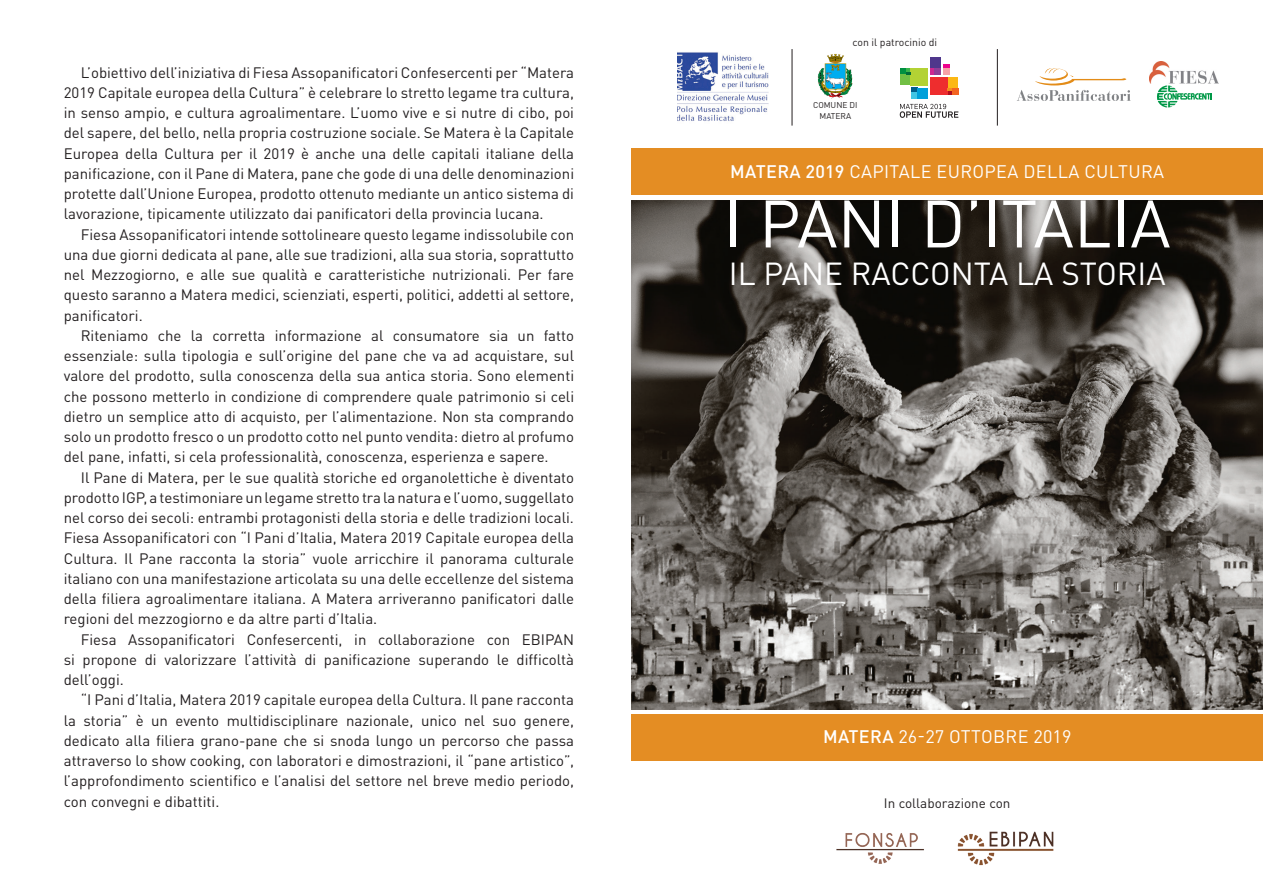
<style>
.page{position:relative;width:1263px;height:893px;background:#fff}
.page>*{position:absolute;margin:0;border:0;box-sizing:border-box;transform-origin:0 0}
.t1{font:66px "DIN Pro";color:#fff}
.t2{font:31.5px "DIN Pro";color:#fff}
.t3{font:18px "DIN Pro";letter-spacing:.02em;color:#fff}
.t4{font:15px/20.2px "DIN Pro";color:#231f20;text-align:justify}
.t5{font:13.5px "DIN Pro";color:#231f20}
.t6{font:10.5px "DIN Pro";color:#231f20}
.t7{font:8.4px/10.1px "DIN Pro";color:#231f20;text-align:center}
.s1{font-weight:500}
</style>
<div class="page">
<div style="left:631px;top:714px;width:632px;height:47px;background:#e48d23"></div>
<div style="left:631px;top:148px;width:632px;height:47px;background:#e48d23"></div>
<img style="left:631px;top:200px;width:632px;height:509px">
<img style="left:836px;top:831px;width:218px;height:35px">
<img style="left:1150px;top:62px;width:68px;height:22px">
<svg style="left:1157px;top:86px;width:55px;height:21px"></svg>
<div style="left:900px;top:68px;width:7px;height:7px;background:#009041"></div>
<div style="left:900px;top:75px;width:11px;height:10px;background:#71bf44"></div>
<div style="left:911px;top:68px;width:17px;height:17px;background:#b3d234"></div>
<svg style="left:907px;top:68px;width:4px;height:7px"></svg>
<svg style="left:911px;top:88px;width:6px;height:4px"></svg>
<div style="left:911px;top:92px;width:6px;height:7px;background:#41c5e5"></div>
<div style="left:917px;top:88px;width:11px;height:11px;background:#00a0da"></div>
<svg style="left:943px;top:64px;width:7px;height:4px"></svg>
<div style="left:943px;top:68px;width:7px;height:7px;background:#f6a1a7"></div>
<svg style="left:930px;top:68px;width:4px;height:7px"></svg>
<div style="left:934px;top:68px;width:7px;height:7px;background:#8f3e97"></div>
<div style="left:930px;top:57px;width:11px;height:11px;background:#4f378c"></div>
<div style="left:948px;top:77px;width:10px;height:11px;background:#fcb814"></div>
<div style="left:930px;top:77px;width:18px;height:17px;background:#ee2d2e"></div>
<svg style="left:948px;top:88px;width:10px;height:6px"></svg>
<svg style="left:900px;top:104px;width:58px;height:14px"></svg>
<svg style="left:1017px;top:68px;width:114px;height:33px"></svg>
<hr style="left:997px;top:49px;width:1px;height:77px;background:#231f20">
<hr style="left:792px;top:49px;width:1px;height:77px;background:#231f20">
<img style="left:817px;top:54px;width:36px;height:45px">
<img style="left:677px;top:52px;width:91px;height:69px">
<p class="t4" style="left:64px;top:61px;width:512px;text-indent:17px">L’obiettivo dell’iniziativa di Fiesa Assopanificatori Confesercenti per “Matera 2019 Capitale europea della Cultura” è celebrare lo stretto legame tra cultura, in senso ampio, e cultura agroalimentare. L’uomo vive e si nutre di cibo, poi del sapere, del bello, nella propria costruzione sociale. Se Matera è la Capitale Europea della Cultura per il 2019 è anche una delle capitali italiane della panificazione, con il Pane di Matera, pane che gode di una delle denominazioni protette dall’Unione Europea, prodotto ottenuto mediante un antico sistema di lavorazione, tipicamente utilizzato dai panificatori della provincia lucana.</p>
<p class="t4" style="left:64px;top:223px;width:512px;text-indent:17px">Fiesa Assopanificatori intende sottolineare questo legame indissolubile con una due giorni dedicata al pane, alle sue tradizioni, alla sua storia, soprattutto nel Mezzogiorno, e alle sue qualità e caratteristiche nutrizionali. Per fare questo saranno a Matera medici, scienziati, esperti, politici, addetti al settore, panificatori.</p>
<p class="t4" style="left:64px;top:324px;width:512px;text-indent:17px">Riteniamo che la corretta informazione al consumatore sia un fatto essenziale: sulla tipologia e sull’origine del pane che va ad acquistare, sul valore del prodotto, sulla conoscenza della sua antica storia. Sono elementi che possono metterlo in condizione di comprendere quale patrimonio si celi dietro un semplice atto di acquisto, per l’alimentazione. Non sta comprando solo un prodotto fresco o un prodotto cotto nel punto vendita: dietro al profumo del pane, infatti, si cela professionalità, conoscenza, esperienza e sapere.</p>
<p class="t4" style="left:64px;top:466px;width:512px;text-indent:17px">Il Pane di Matera, per le sue qualità storiche ed organolettiche è diventato prodotto IGP, a testimoniare un legame stretto tra la natura e l’uomo, suggellato nel corso dei secoli: entrambi protagonisti della storia e delle tradizioni locali.<br>Fiesa Assopanificatori con “I Pani d’Italia, Matera 2019 Capitale europea della Cultura. Il Pane racconta la storia” vuole arricchire il panorama culturale italiano con una manifestazione articolata su una delle eccellenze del sistema della filiera agroalimentare italiana. A Matera arriveranno panificatori dalle regioni del mezzogiorno e da altre parti d’Italia.</p>
<p class="t4" style="left:64px;top:628px;width:512px;text-indent:17px">Fiesa Assopanificatori Confesercenti, in collaborazione con EBIPAN si propone di valorizzare l’attività di panificazione superando le difficoltà dell’oggi.</p>
<p class="t4" style="left:64px;top:688px;width:512px;text-indent:17px">“I Pani d’Italia, Matera 2019 capitale europea della Cultura. Il pane racconta la storia” è un evento multidisciplinare nazionale, unico nel suo genere, dedicato alla filiera grano-pane che si snoda lungo un percorso che passa attraverso lo show cooking, con laboratori e dimostrazioni, il “pane artistico”, l’approfondimento scientifico e l’analisi del settore nel breve medio periodo, con convegni e dibattiti.</p>
<p class="t6" style="left:852px;top:34px;width:86px">con il patrocinio di</p>
<p class="t7" style="left:813px;top:100px;width:46px">COMUNE DI<br>MATERA</p>
<p class="t3" style="left:730px;top:157px;width:435px"><span class="s1">MATERA 2019</span> CAPITALE EUROPEA DELLA CULTURA</p>
<p class="t1" style="left:724px;top:172px;width:448px">I PANI D’ITALIA</p>
<p class="t2" style="left:729px;top:249px;width:438px">IL PANE RACCONTA LA STORIA</p>
<p class="t3" style="left:823px;top:723px;width:250px"><span class="s1">MATERA</span> 26-27 OTTOBRE 2019</p>
<p class="t5" style="left:884px;top:792px;width:128px">In collaborazione con</p>
</div>
